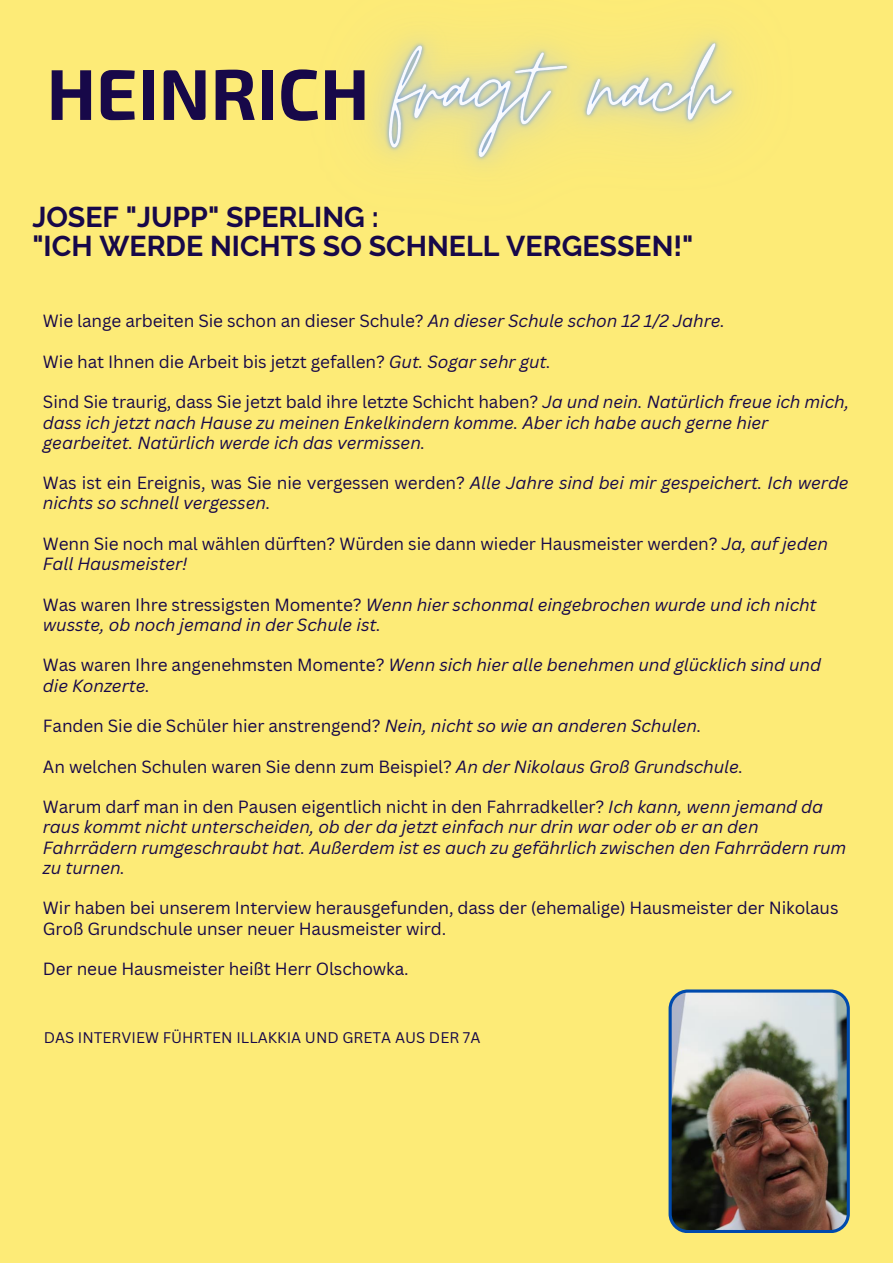
<style>
.page{position:relative;width:893px;height:1264px;background:#fff}
.page>*{position:absolute;margin:0;border:0;box-sizing:border-box;transform-origin:0 0}
.t1{font:700 72px "Exo 2";color:#170849}
.t2{font:700 28.5px/29.5px "Raleway";color:#170849}
.t3{font:italic 17.25px/20.2px "Canva Sans";letter-spacing:-.005em;color:#170849}
.t4{font:17.25px/20.2px "Canva Sans";letter-spacing:-.005em;color:#170849}
.t5{font:15px "Canva Sans";color:#170849}
.s1{font-style:italic}
.s2{font-style:normal}
</style>
<div class="page">
<div style="left:0;top:0;width:892px;height:1262px;background:#fdeb77"></div>
<img style="left:668px;top:989px;width:181px;height:244px">
<img style="left:372px;top:37px;width:366px;height:129px">
<h1 class="t1" style="left:47px;top:47px;width:324px">HEINRICH</h1>
<h2 class="t2" style="left:32px;top:202px;width:662px">JOSEF "JUPP" SPERLING :<br>"ICH WERDE NICHTS SO SCHNELL VERGESSEN!"</h2>
<p class="t4" style="left:43px;top:310px;width:683px">Wie lange arbeiten Sie schon an dieser Schule? <span class="s1">An dieser Schule schon 12 1/2 Jahre.</span></p>
<p class="t4" style="left:43px;top:351px;width:509px">Wie hat Ihnen die Arbeit bis jetzt gefallen? <span class="s1">Gut. Sogar sehr gut.</span></p>
<p class="t3" style="left:43px;top:391px;width:807px"><span class="s2">Sind Sie traurig, dass Sie jetzt bald ihre letzte Schicht haben?</span> Ja und nein. Natürlich freue ich mich, dass ich jetzt nach Hause zu meinen Enkelkindern komme. Aber ich habe auch gerne hier gearbeitet. Natürlich werde ich das vermissen.</p>
<p class="t3" style="left:43px;top:472px;width:807px"><span class="s2">Was ist ein Ereignis, was Sie nie vergessen werden?</span> Alle Jahre sind bei mir gespeichert. Ich werde nichts so schnell vergessen.</p>
<p class="t4" style="left:43px;top:533px;width:786px">Wenn Sie noch mal wählen dürften? Würden sie dann wieder Hausmeister werden? <span class="s1">Ja, auf jeden<br>Fall Hausmeister!</span></p>
<p class="t3" style="left:43px;top:594px;width:775px"><span class="s2">Was waren Ihre stressigsten Momente?</span> Wenn hier schonmal eingebrochen wurde und ich nicht wusste, ob noch jemand in der Schule ist.</p>
<p class="t3" style="left:43px;top:654px;width:779px"><span class="s2">Was waren Ihre angenehmsten Momente?</span> Wenn sich hier alle benehmen und glücklich sind und die Konzerte.</p>
<p class="t4" style="left:43px;top:715px;width:660px">Fanden Sie die Schüler hier anstrengend? <span class="s1">Nein, nicht so wie an anderen Schulen.</span></p>
<p class="t4" style="left:43px;top:755px;width:702px">An welchen Schulen waren Sie denn zum Beispiel? <span class="s1">An der Nikolaus Groß Grundschule.</span></p>
<p class="t3" style="left:43px;top:796px;width:804px"><span class="s2">Warum darf man in den Pausen eigentlich nicht in den Fahrradkeller?</span> Ich kann, wenn jemand da raus kommt nicht unterscheiden, ob der da jetzt einfach nur drin war oder ob er an den Fahrrädern rumgeschraubt hat. Außerdem ist es auch zu gefährlich zwischen den Fahrrädern rum zu turnen.</p>
<p class="t4" style="left:43px;top:897px;width:797px">Wir haben bei unserem Interview herausgefunden, dass der (ehemalige) Hausmeister der Nikolaus<br>Groß Grundschule unser neuer Hausmeister wird.</p>
<p class="t4" style="left:43px;top:958px;width:367px">Der neue Hausmeister heißt Herr Olschowka.</p>
<p class="t5" style="left:44px;top:1026px;width:438px">DAS INTERVIEW FÜHRTEN ILLAKKIA UND GRETA AUS DER 7A</p>
</div>
